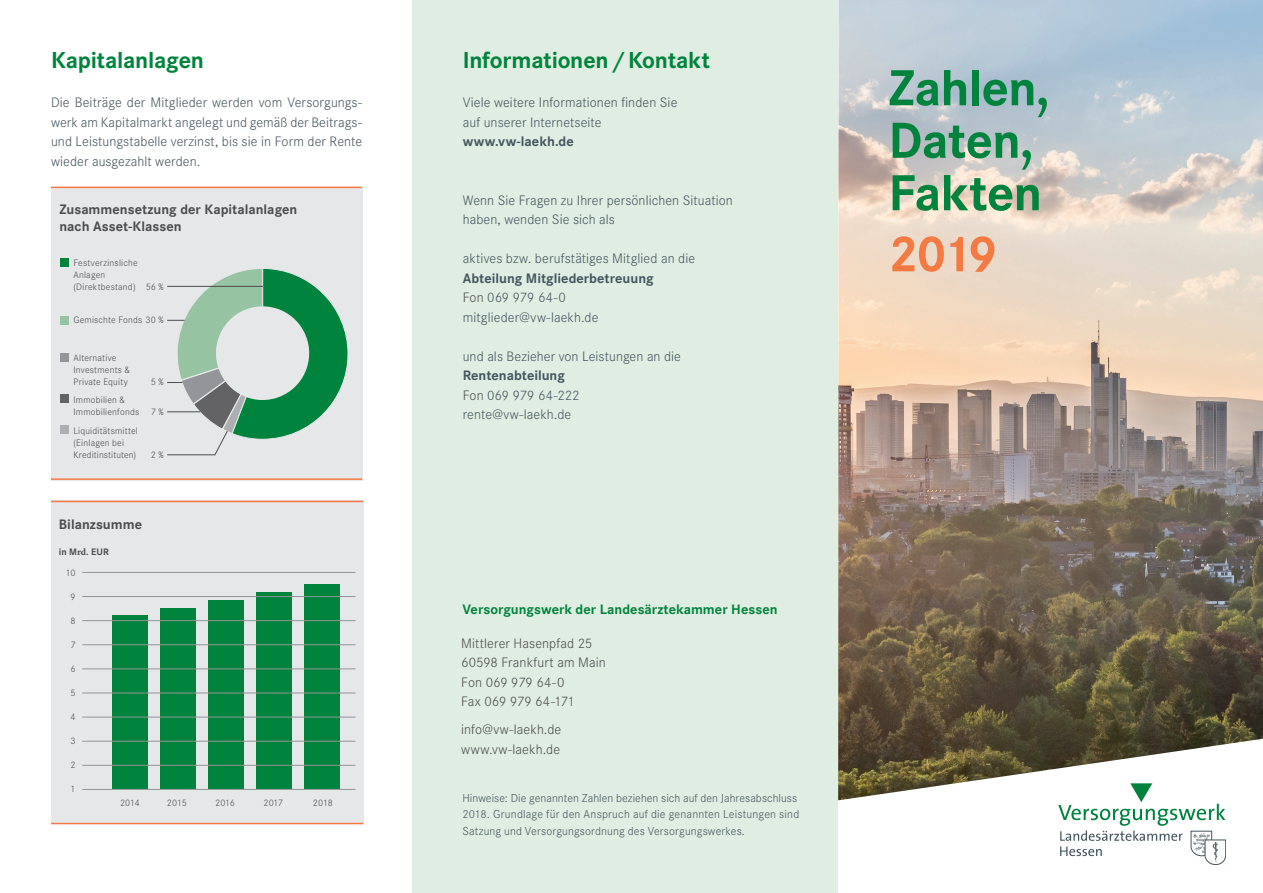
<style>
.page{position:relative;width:1263px;height:893px;background:#fff}
.page>*{position:absolute;margin:0;border:0;box-sizing:border-box;transform-origin:0 0}
.t1{font:700 52.5px/52.5px "Corporate S";letter-spacing:-.015em;color:#00843d}
.t2{font:700 52.5px "Corporate S";color:#f47943}
.Headline{font:700 24px "Corporate S";letter-spacing:-.01em;color:#00843d}
.Fließtext{font:300 14.25px/19.5px "Corporate S";letter-spacing:.005em;color:#45555f}
.Main_Text{font:300 14.25px/19.5px "Corporate S";letter-spacing:.005em;color:#4b4c4d}
.Main_Text-2{font:700 14.25px/16.5px "Corporate S";color:#4b4c4d}
.Fließtext-2{font:700 14.25px "Corporate S";color:#45555f}
.Fließtext-3{font:700 14.25px "Corporate S";letter-spacing:.005em;color:#00843d}
.Fließtext-4{font:300 12px/16.5px "Corporate S";letter-spacing:.01em;color:#45555f}
.Main_Text-3{font:300 9.75px/12px "Corporate S";letter-spacing:.02em;color:#4b4c4d}
.t3{font:700 9.75px "Corporate S";color:#4b4c4d}
.s1{font-family:"Minion Pro"}
.s2{color:#4b4c4d}
</style>
<div class="page">
<img style="left:838px;top:0;width:425px;height:800px">
<svg style="left:1058px;top:783px;width:168px;height:82px"></svg>
<img style="left:1212px;top:841px;width:6px;height:23px">
<div style="left:412px;top:0;width:426px;height:893px;background:#e0ede2"></div>
<div style="left:51px;top:501px;width:312px;height:322px;background:#e6e7e9"></div>
<div style="left:112px;top:616px;width:35px;height:173px;background:#00843d"></div>
<div style="left:160px;top:608px;width:35px;height:181px;background:#00843d"></div>
<div style="left:208px;top:600px;width:36px;height:189px;background:#00843d"></div>
<div style="left:257px;top:593px;width:35px;height:196px;background:#00843d"></div>
<div style="left:305px;top:585px;width:35px;height:204px;background:#00843d"></div>
<hr style="left:82px;top:572px;width:274px;height:1px;background:#939598">
<hr style="left:82px;top:596px;width:274px;height:1px;background:#939598">
<hr style="left:82px;top:620px;width:274px;height:1px;background:#939598">
<hr style="left:82px;top:644px;width:274px;height:1px;background:#939598">
<hr style="left:82px;top:668px;width:274px;height:1px;background:#939598">
<hr style="left:82px;top:693px;width:274px;height:1px;background:#939598">
<hr style="left:82px;top:717px;width:274px;height:1px;background:#939598">
<hr style="left:82px;top:741px;width:274px;height:1px;background:#939598">
<hr style="left:82px;top:765px;width:274px;height:1px;background:#939598">
<hr style="left:82px;top:789px;width:274px;height:1px;background:#939598">
<hr style="left:51px;top:823px;width:312px;height:1px;background:#f47943">
<hr style="left:51px;top:501px;width:312px;height:1px;background:#f47943">
<div style="left:51px;top:187px;width:311px;height:293px;background:#e6e7e9"></div>
<hr style="left:51px;top:478px;width:311px;height:2px;background:#f47943">
<hr style="left:51px;top:187px;width:311px;height:1px;background:#f47943">
<div style="left:60px;top:259px;width:9px;height:8px;background:#00843d"></div>
<div style="left:60px;top:316px;width:9px;height:8px;background:#96c3a2"></div>
<div style="left:60px;top:353px;width:9px;height:9px;background:#939598"></div>
<div style="left:60px;top:395px;width:9px;height:8px;background:#636366"></div>
<div style="left:60px;top:425px;width:9px;height:8px;background:#adaeb2"></div>
<svg style="left:167px;top:268px;width:181px;height:187px"></svg>
<hr style="left:167px;top:412px;width:33px;height:1px;background:#4b4c4d">
<p class="Headline" style="left:51px;top:46px;width:155px">Kapitalanlagen</p>
<p class="Fließtext" style="left:51px;top:93px;width:313px;text-align:justify">Die Beiträge der Mitglieder werden vom Versorgungs&shy;werk am Kapitalmarkt angelegt und gemäß der Beitrags&shy;und Leistungstabelle verzinst, bis sie in Form der Rente wieder ausgezahlt werden.</p>
<p class="Main_Text-2" style="left:59px;top:202px;width:239px">Zusammensetzung der Kapitalanlagen nach Asset-Klassen</p>
<p class="Main_Text-3" style="left:73px;top:257px;width:92px">Festverzinsliche<br>Anlagen (Direktbestand) 56 %</p>
<p class="Main_Text-3" style="left:73px;top:314px;width:92px">Gemischte Fonds 30 %</p>
<p class="Main_Text-3" style="left:73px;top:352px;width:58px">Alternative<br>Investments &amp;<br>Private Equity</p>
<p class="Main_Text-3" style="left:151px;top:376px;width:14px">5 %</p>
<p class="Main_Text-3" style="left:73px;top:394px;width:92px">Immobilien &amp;<br>Immobilienfonds 7 %</p>
<p class="Main_Text-3" style="left:73px;top:424px;width:66px">Liquiditätsmittel (Einlagen bei<br>Kreditinstituten)</p>
<p class="Main_Text-3" style="left:151px;top:448px;width:14px">2 %</p>
<p class="Main_Text-2" style="left:59px;top:516px;width:85px">Bilanzsumme</p>
<p class="t3" style="left:59px;top:546px;width:51px">in M<span class="s1">rd</span>. EUR</p>
<p class="Main_Text-3" style="left:66px;top:567px;width:11px">10</p>
<p class="Main_Text-3" style="left:70px;top:591px;width:7px">9</p>
<p class="Main_Text-3" style="left:70px;top:615px;width:7px">8</p>
<p class="Main_Text-3" style="left:70px;top:639px;width:7px">7</p>
<p class="Main_Text-3" style="left:70px;top:663px;width:7px">6</p>
<p class="Main_Text-3" style="left:70px;top:687px;width:7px">5</p>
<p class="Main_Text-3" style="left:70px;top:711px;width:7px">4</p>
<p class="Main_Text-3" style="left:70px;top:735px;width:7px">3</p>
<p class="Main_Text-3" style="left:70px;top:759px;width:7px">2</p>
<p class="Main_Text-3" style="left:70px;top:783px;width:7px">1</p>
<p class="Main_Text-3" style="left:120px;top:797px;width:21px">2014</p>
<p class="Main_Text-3" style="left:167px;top:797px;width:21px">2015</p>
<p class="Main_Text-3" style="left:215px;top:797px;width:21px">2016</p>
<p class="Main_Text-3" style="left:263px;top:797px;width:21px">2017</p>
<p class="Main_Text-3" style="left:313px;top:797px;width:21px">2018</p>
<p class="Headline" style="left:463px;top:46px;width:249px">Informationen/Kontakt</p>
<p class="Fließtext" style="left:463px;top:93px;width:216px">Viele weitere Informationen finden Sie auf unserer Internetseite</p>
<p class="Fließtext-2" style="left:463px;top:133px;width:112px">www.vw-laekh.de</p>
<p class="Fließtext" style="left:463px;top:190px;width:272px">Wenn Sie Fragen zu Ihrer persönlichen Situation haben, wenden Sie sich als</p>
<p class="Fließtext" style="left:463px;top:249px;width:234px">aktives bzw. berufstätiges Mitglied an die</p>
<p class="Fließtext-2" style="left:463px;top:270px;width:192px">Abteilung Mitgliederbetreuung</p>
<p class="Fließtext" style="left:463px;top:288px;width:137px"><span class="s2">Fon</span> 069 979 64-0 mitglieder@vw-laekh.de</p>
<p class="Fließtext" style="left:463px;top:346px;width:220px">und als Bezieher von Leistungen an die</p>
<p class="Fließtext-2" style="left:463px;top:367px;width:104px">Rentenabteilung</p>
<p class="Fließtext" style="left:463px;top:385px;width:118px"><span class="s2">Fon</span> 069 979 64-222 rente@vw-laekh.de</p>
<p class="Fließtext-3" style="left:462px;top:601px;width:317px">Versorgungswerk der Landesärztekammer Hessen</p>
<p class="Main_Text" style="left:461px;top:633px;width:133px">Mittlerer Hasenpfad 25</p>
<p class="Main_Text" style="left:461px;top:653px;width:146px">60598 Frankfurt am Main</p>
<p class="Main_Text" style="left:461px;top:672px;width:105px">Fon 069 979 64-0</p>
<p class="Main_Text" style="left:461px;top:692px;width:116px">Fax 069 979 64-171</p>
<p class="Main_Text" style="left:461px;top:720px;width:102px">info@vw-laekh.de www.vw-laekh.de</p>
<p class="Fließtext-4" style="left:462px;top:790px;width:338px">Hinweise: Die genannten Zahlen beziehen sich auf den Jahresabschluss<br>2018. Grundlage für den Anspruch auf die genannten Leistungen sind<br>Satzung und Versorgungsordnung des Versorgungswerkes.</p>
<p class="t1" style="left:888px;top:63px;width:163px">Zahlen,<br>Daten,<br>Fakten</p>
<p class="t2" style="left:888px;top:224px;width:111px">2019</p>
</div>
